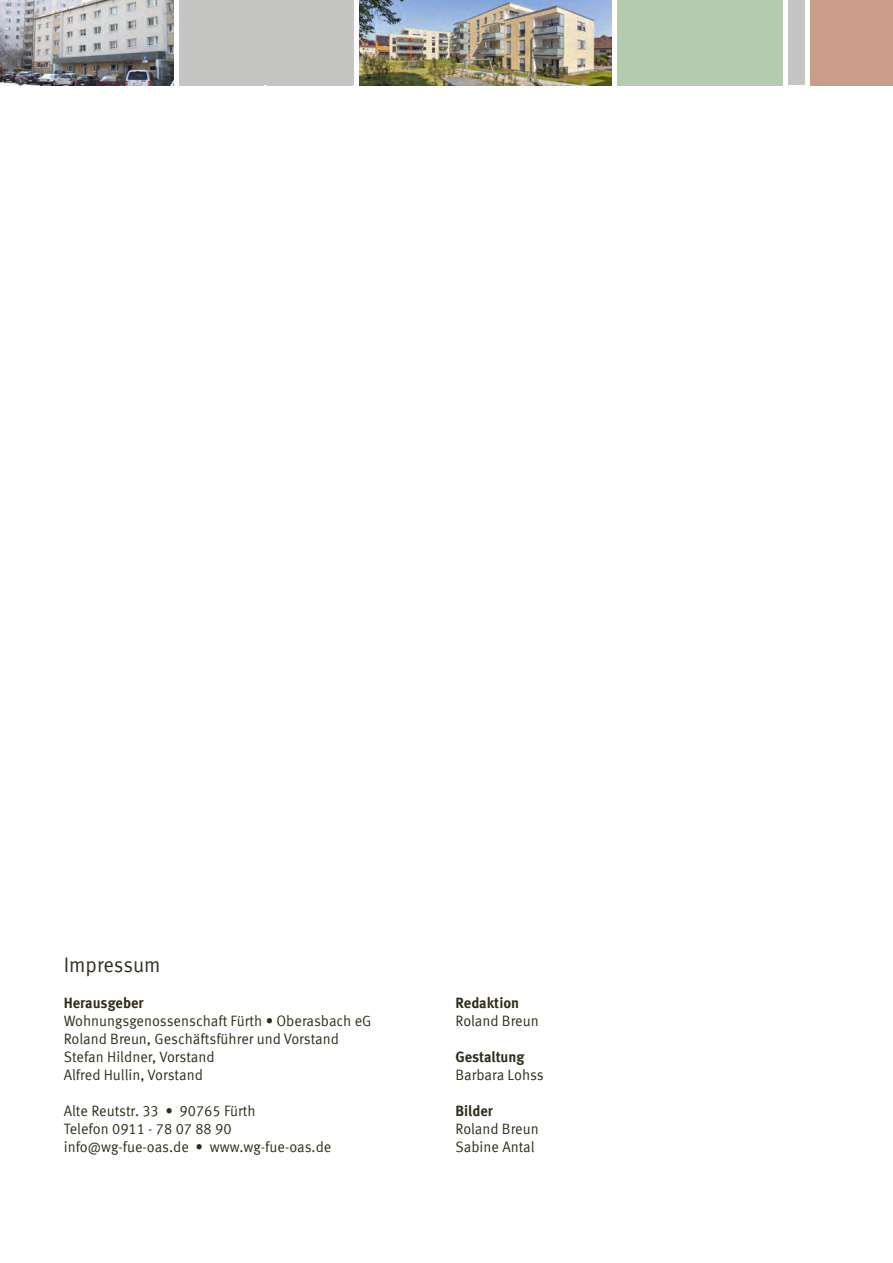
<style>
.page{position:relative;width:893px;height:1263px;background:#fff}
.page>*{position:absolute;margin:0;border:0;box-sizing:border-box;transform-origin:0 0}
.t1{font:21px "Meta Offc Norm";letter-spacing:-.005em;color:#312d1a;scale:.96 1}
.t2{font:15px/18px "Meta Offc Norm";color:#312d1a;scale:.96 1}
.t3{font:700 15px "Meta Offc";color:#312d1a;scale:.96 1}
</style>
<div class="page">
<div style="left:0;top:0;width:893px;height:85px;background:#c5c5c4"></div>
<div style="left:807px;top:0;width:86px;height:85px;background:#c99d87"></div>
<img style="left:358px;top:0;width:254px;height:85px">
<div style="left:617px;top:0;width:170px;height:85px;background:#b5cbae"></div>
<img style="left:0;top:0;width:174px;height:85px">
<div style="left:174px;top:0;width:5px;height:94px;background:#fff"></div>
<hr style="left:354px;top:0;width:4px;height:94px;background:#fff">
<div style="left:612px;top:0;width:5px;height:94px;background:#fff"></div>
<div style="left:783px;top:0;width:5px;height:94px;background:#fff"></div>
<hr style="left:806px;top:0;width:4px;height:92px;background:#fff">
<h1 class="t1" style="left:64px;top:953px;width:102px">Impressum</h1>
<p class="t3" style="left:64px;top:994px;width:85px">Herausgeber</p>
<p class="t2" style="left:64px;top:1012px;width:322px">Wohnungsgenossenschaft Fürth • Oberasbach eG Roland Breun, Geschäftsführer und Vorstand Stefan Hildner, Vorstand<br>Alfred Hullin, Vorstand</p>
<p class="t2" style="left:64px;top:1102px;width:280px">Alte Reutstr. 33 • 90765 Fürth<br>Telefon 0911 - 78 07 88 90 info@wg-fue-oas.de • www.wg-fue-oas.de</p>
<p class="t3" style="left:455px;top:994px;width:68px">Redaktion</p>
<p class="t2" style="left:455px;top:1012px;width:88px">Roland Breun</p>
<p class="t3" style="left:455px;top:1048px;width:73px">Gestaltung</p>
<p class="t2" style="left:455px;top:1066px;width:94px">Barbara Lohss</p>
<p class="t3" style="left:455px;top:1102px;width:41px">Bilder</p>
<p class="t2" style="left:455px;top:1120px;width:88px">Roland Breun<br>Sabine Antal</p>
</div>
